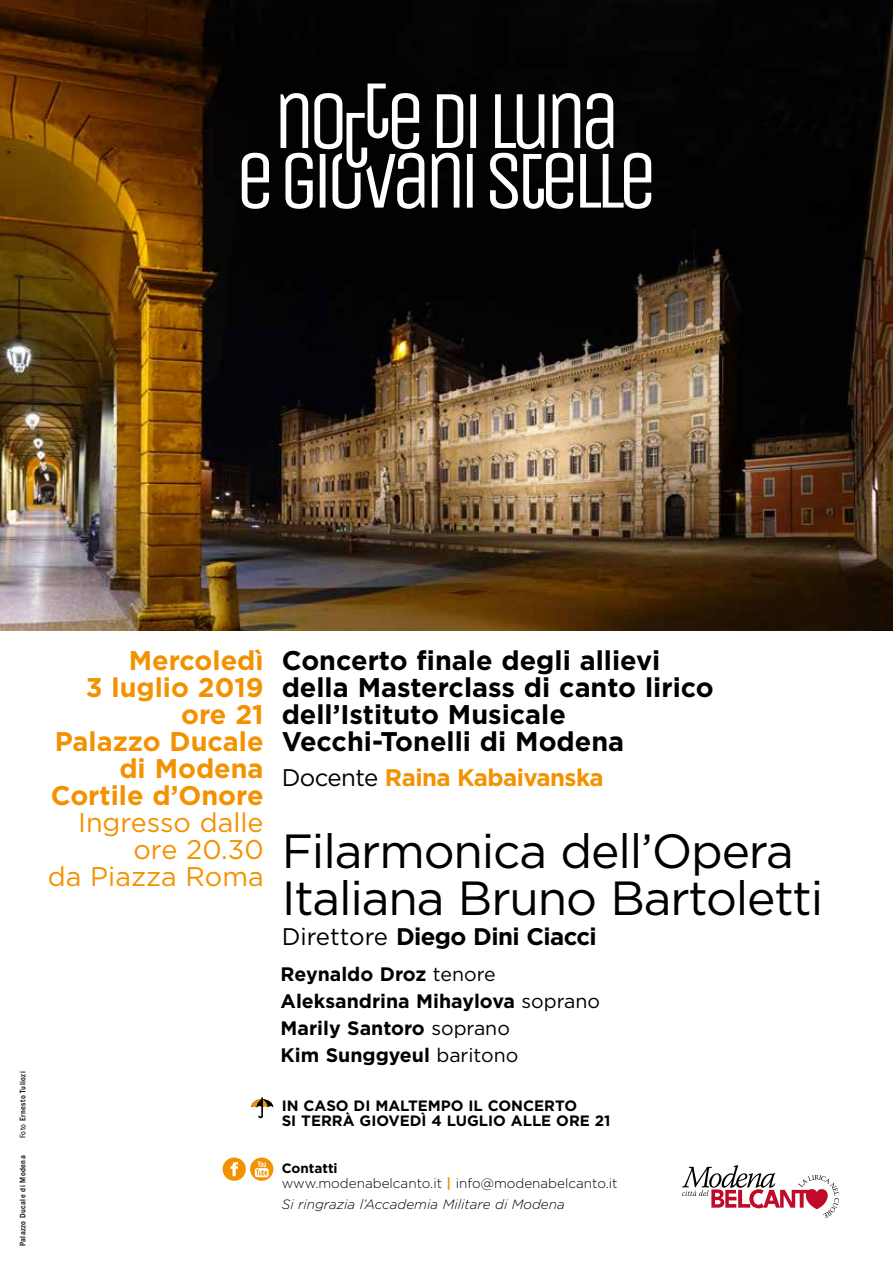
<style>
.page{position:relative;width:893px;height:1263px;background:#fff}
.page>*{position:absolute;margin:0;border:0;box-sizing:border-box;transform-origin:0 0}
.t1{font:47.85px/47.8px "Gotham";letter-spacing:-.025em;color:#000}
.t2{font:700 27px/27px "Gotham";color:#000}
.t3{font:700 27px/27px "Gotham";color:#f39200;text-align:right}
.t4{font:27px/27px "Gotham";color:#f39200;text-align:right}
.t5{font:700 24px "Gotham";letter-spacing:-.025em;color:#000}
.t6{font:700 24px "Gotham";letter-spacing:-.025em;color:#f39200}
.t7{font:700 19.5px/27px "Gotham";color:#000}
.t8{font:700 15px/15px "Gotham";color:#000}
.t9{font:300 13.5px/15px "Gotham";color:#000}
.t10{font:italic 300 13.5px "Gotham";color:#000}
.t11{font:500 condensed 8.25px "ITC Franklin Gothic Std";letter-spacing:.05em;color:#000}
.s1{font-weight:400}
.s2{font-weight:400;color:#000}
.s3{font-weight:700}
.s4{font-weight:700;color:#f39200}
</style>
<div class="page">
<img style="left:0;top:0;width:893px;height:630px">
<svg style="left:242px;top:84px;width:409px;height:125px"></svg>
<svg style="left:250px;top:1157px;width:23px;height:24px"></svg>
<svg style="left:255px;top:1168px;width:14px;height:9px"></svg>
<svg style="left:256px;top:1161px;width:11px;height:14px"></svg>
<div style="left:223px;top:1157px;width:23px;height:24px;background:#f39200;border-radius:50%"></div>
<svg style="left:230px;top:1162px;width:8px;height:14px"></svg>
<svg style="left:251px;top:1097px;width:22px;height:22px"></svg>
<svg style="left:682px;top:1165px;width:157px;height:53px"></svg>
<p class="t11" style="left:18px;top:1138px;width:68px;rotate:-90deg"><span class="s1">Foto</span> Ernesto Tuliozi</p>
<p class="t11" style="left:18px;top:1246px;width:92px;rotate:-90deg">Palazzo Ducale di Modena</p>
<p class="t3" style="left:51px;top:647px;width:214px">Mercoledì<br>3 luglio 2019 ore 21<br>Palazzo Ducale di Modena<br>Cortile d’Onore</p>
<p class="t4" style="left:48px;top:808px;width:217px">Ingresso dalle ore 20.30<br>da Piazza Roma</p>
<p class="t2" style="left:282px;top:647px;width:434px">Concerto finale degli allievi della Masterclass di canto lirico dell’Istituto Musicale<br>Vecchi-Tonelli di Modena</p>
<p class="t6" style="left:282px;top:761px;width:323px"><span class="s2">Docente</span> Raina Kabaivanska</p>
<h1 class="t1" style="left:282px;top:826px;width:543px">Filarmonica dell’Opera<br>Italiana Bruno Bartoletti</h1>
<p class="t5" style="left:282px;top:921px;width:317px"><span class="s1">Direttore</span> Diego Dini Ciacci</p>
<p class="t7" style="left:281px;top:961px;width:321px">Reynaldo Droz <span class="s1">tenore<br></span>Aleksandrina Mihaylova <span class="s1">soprano<br></span>Marily Santoro <span class="s1">soprano<br></span>Kim Sunggyeul <span class="s1">baritono</span></p>
<p class="t8" style="left:282px;top:1098px;width:330px">IN CASO DI MALTEMPO IL CONCERTO<br>SI TERRÀ GIOVEDÌ 4 LUGLIO ALLE ORE 21</p>
<p class="t9" style="left:282px;top:1160px;width:337px"><span class="s3">Contatti<br></span>www.modenabelcanto.it <span class="s4">|</span> info@modenabelcanto.it</p>
<p class="t10" style="left:282px;top:1196px;width:285px">Si ringrazia l’Accademia Militare di Modena</p>
</div>
